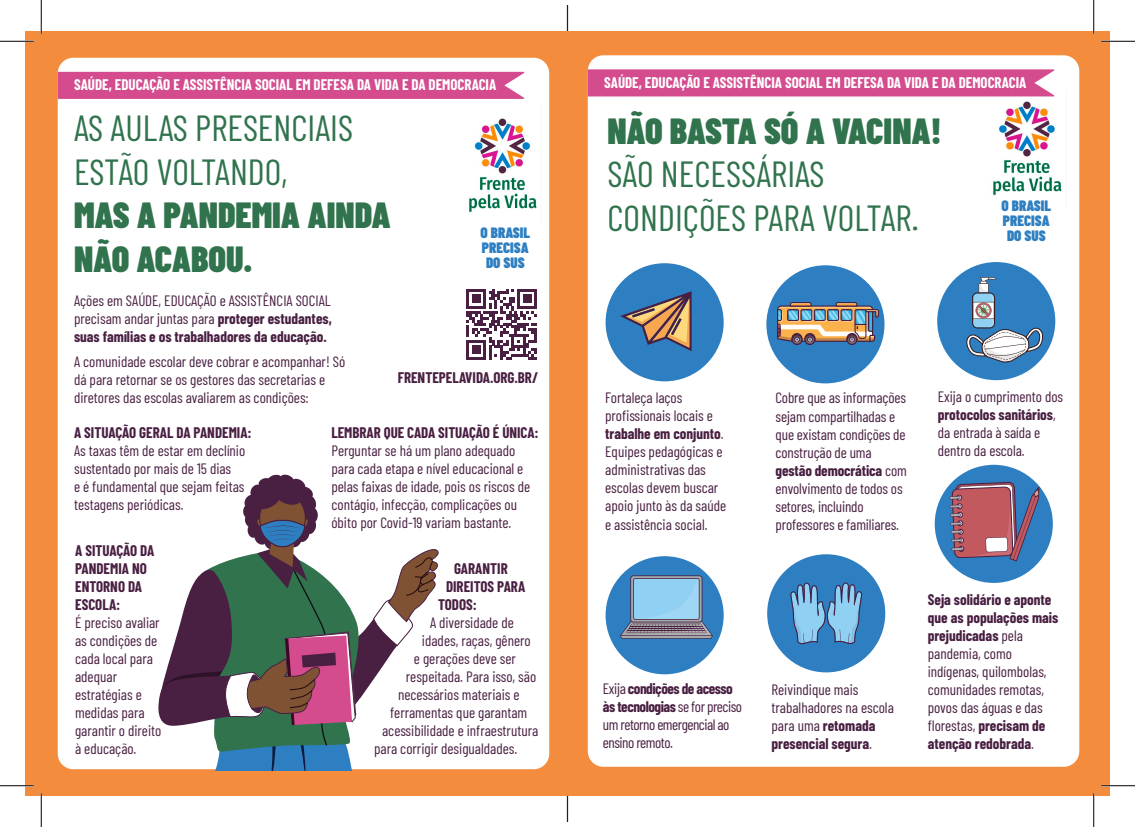
<style>
.page{position:relative;width:1135px;height:827px;background:#fff}
.page>*{position:absolute;margin:0;border:0;box-sizing:border-box;transform-origin:0 0}
.t1{font:36.38px/43.6px "Barlow Condensed";color:#30734d}
.t2{font:900 36.38px/43.6px "Barlow Condensed";color:#30734d}
.t3{font:15px/18px "Barlow Condensed";color:#492042}
.t4{font:15px/18px "Barlow Condensed";letter-spacing:-.005em;color:#481f41}
.t5{font:700 15px/18px "Barlow Condensed";color:#492042}
.t6{font:700 15px "Barlow Condensed";color:#fff}
.t7{font:15px/18px "Barlow Condensed";letter-spacing:-.03em;color:#481f41}
.t8{font:900 15px/15px "Barlow Condensed";color:#2d7fc1;text-align:justify}
.s1{font-weight:700}
</style>
<div class="page">
<hr style="left:567px;top:6px;width:1px;height:815px;background:#231f20">
<div style="left:25px;top:31px;width:1085px;height:764px;background:#f38c3d"></div>
<div style="left:588px;top:55px;width:491px;height:711px;background:#fff;border-radius:16px"></div>
<div style="left:58px;top:58px;width:491px;height:711px;background:#fff;border-radius:16px"></div>
<div style="left:58px;top:72px;width:466px;height:27px;background:#d44b8e"></div>
<svg style="left:156px;top:474px;width:284px;height:296px"></svg>
<img style="left:469px;top:118px;width:68px;height:95px">
<img style="left:989px;top:95px;width:73px;height:101px">
<svg style="left:466px;top:289px;width:71px;height:70px"></svg>
<hr style="left:466px;top:357px;width:20px;height:2px;background:#492042">
<div style="left:472px;top:345px;width:8px;height:9px;background:#492042"></div>
<div style="left:588px;top:69px;width:466px;height:27px;background:#d44b8e"></div>
<div style="left:937px;top:262px;width:118px;height:118px;background:#2d7fc1;border-radius:50%"></div>
<svg style="left:966px;top:276px;width:79px;height:86px"></svg>
<div style="left:767px;top:554px;width:118px;height:118px;background:#2d7fc1;border-radius:50%"></div>
<svg style="left:790px;top:582px;width:72px;height:62px"></svg>
<div style="left:606px;top:556px;width:118px;height:118px;background:#2d7fc1;border-radius:50%"></div>
<svg style="left:620px;top:575px;width:93px;height:64px"></svg>
<div style="left:935px;top:465px;width:118px;height:118px;background:#2d7fc1;border-radius:50%"></div>
<svg style="left:949px;top:482px;width:90px;height:79px"></svg>
<div style="left:606px;top:263px;width:118px;height:118px;background:#2d7fc1;border-radius:50%"></div>
<svg style="left:620px;top:291px;width:72px;height:60px"></svg>
<div style="left:766px;top:265px;width:118px;height:118px;background:#2d7fc1;border-radius:50%"></div>
<svg style="left:777px;top:302px;width:102px;height:43px;background:#989188"></svg>
<hr style="left:0;top:40px;width:34px;height:2px;background:#fff">
<hr style="left:1101px;top:40px;width:34px;height:2px;background:#fff">
<hr style="left:40px;top:0;width:2px;height:34px;background:#fff">
<hr style="left:40px;top:793px;width:2px;height:34px;background:#fff">
<hr style="left:0;top:41px;width:34px;height:1px;background:#000">
<hr style="left:1101px;top:41px;width:34px;height:1px;background:#000">
<hr style="left:0;top:785px;width:34px;height:1px;background:#000">
<hr style="left:1101px;top:785px;width:34px;height:1px;background:#000">
<hr style="left:41px;top:0;width:1px;height:34px;background:#000">
<hr style="left:41px;top:793px;width:1px;height:34px;background:#000">
<hr style="left:1093px;top:0;width:1px;height:34px;background:#000">
<hr style="left:1093px;top:793px;width:1px;height:34px;background:#000">
<p class="t6" style="left:74px;top:74px;width:424px">SAÚDE, EDUCAÇÃO E ASSISTÊNCIA SOCIAL EM DEFESA DA VIDA E DA DEMOCRACIA</p>
<h1 class="t1" style="left:74px;top:103px;width:281px">AS AULAS PRESENCIAIS<br>ESTÃO VOLTANDO,</h1>
<h1 class="t2" style="left:74px;top:192px;width:318px">MAS A PANDEMIA AINDA<br>NÃO ACABOU.</h1>
<p class="t3" style="left:74px;top:291px;width:259px;text-align:justify">Ações em SAÚDE, EDUCAÇÃO e ASSISTÊNCIA SOCIAL precisam andar juntas para <span class="s1">proteger estudantes, suas famílias e os trabalhadores da educação.</span></p>
<p class="t3" style="left:74px;top:351px;width:273px">A comunidade escolar deve cobrar e acompanhar! Só dá para retornar se os gestores das secretarias e diretores das escolas avaliarem as condições:</p>
<p class="t5" style="left:74px;top:422px;width:179px">A SITUAÇÃO GERAL DA PANDEMIA:</p>
<p class="t3" style="left:74px;top:440px;width:173px">As taxas têm de estar em declínio sustentado por mais de 15 dias<br>e é fundamental que sejam feitas testagens periódicas.</p>
<p class="t5" style="left:75px;top:541px;width:81px">A SITUAÇÃO DA<br>PANDEMIA NO<br>ENTORNO DA<br>ESCOLA:</p>
<p class="t3" style="left:75px;top:612px;width:88px">É preciso avaliar as condições de cada local para adequar estratégias e medidas para garantir o direito à educação.</p>
<p class="t8" style="left:481px;top:224px;width:51px">O BRASIL PRECISA DO SUS</p>
<p class="t5" style="left:398px;top:367px;width:142px">FRENTEPELAVIDA.ORG.BR/</p>
<p class="t5" style="left:331px;top:422px;width:209px">LEMBRAR QUE CADA SITUAÇÃO É ÚNICA:</p>
<p class="t3" style="left:331px;top:440px;width:200px">Perguntar se há um plano adequado para cada etapa e nível educacional e pelas faixas de idade, pois os riscos de contágio, infecção, complicações ou óbito por Covid-19 variam bastante.</p>
<p class="t5" style="left:454px;top:558px;width:55px">GARANTIR</p>
<p class="t5" style="left:446px;top:576px;width:81px">DIREITOS PARA</p>
<p class="t5" style="left:438px;top:594px;width:40px">TODOS:</p>
<p class="t3" style="left:430px;top:612px;width:85px">A diversidade de</p>
<p class="t3" style="left:422px;top:630px;width:110px">idades, raças, gênero</p>
<p class="t3" style="left:414px;top:648px;width:104px">e gerações deve ser</p>
<p class="t3" style="left:406px;top:666px;width:132px">respeitada. Para isso, são</p>
<p class="t3" style="left:398px;top:684px;width:123px">necessários materiais e</p>
<p class="t3" style="left:390px;top:702px;width:139px">ferramentas que garantam</p>
<p class="t3" style="left:382px;top:720px;width:158px">acessibilidade e infraestrutura</p>
<p class="t3" style="left:374px;top:738px;width:145px">para corrigir desigualdades.</p>
<p class="t6" style="left:604px;top:72px;width:424px">SAÚDE, EDUCAÇÃO E ASSISTÊNCIA SOCIAL EM DEFESA DA VIDA E DA DEMOCRACIA</p>
<h1 class="t2" style="left:607px;top:108px;width:336px">NÃO BASTA SÓ A VACINA!</h1>
<h1 class="t1" style="left:607px;top:150px;width:313px">SÃO NECESSÁRIAS<br>CONDIÇÕES PARA VOLTAR.</h1>
<p class="t8" style="left:1001px;top:198px;width:51px">O BRASIL PRECISA DO SUS</p>
<p class="t4" style="left:605px;top:388px;width:123px">Fortaleça laços profissionais locais e <span class="s1">trabalhe em conjunto</span>.<br>Equipes pedagógicas e administrativas das escolas devem buscar apoio junto às da saúde e assistência social.</p>
<p class="t7" style="left:603px;top:678px;width:141px">Exija <span class="s1">condições de acesso às tecnologias</span> se for preciso um retorno emergencial ao ensino remoto.</p>
<p class="t4" style="left:775px;top:388px;width:133px">Cobre que as informações sejam compartilhadas e que existam condições de construção de uma <span class="s1">gestão democrática</span> com envolvimento de todos os setores, incluindo professores e familiares.</p>
<p class="t4" style="left:938px;top:386px;width:127px">Exija o cumprimento dos <span class="s1">protocolos sanitários</span>, da entrada à saída e dentro da escola.</p>
<p class="t4" style="left:771px;top:679px;width:124px">Reivindique mais trabalhadores na escola para uma <span class="s1">retomada presencial segura</span>.</p>
<p class="t4" style="left:928px;top:590px;width:132px"><span class="s1">Seja solidário e aponte que as populações mais prejudicadas</span> pela pandemia, como indígenas, quilombolas, comunidades remotas, povos das águas e das florestas, <span class="s1">precisam de atenção redobrada</span>.</p>
</div>
